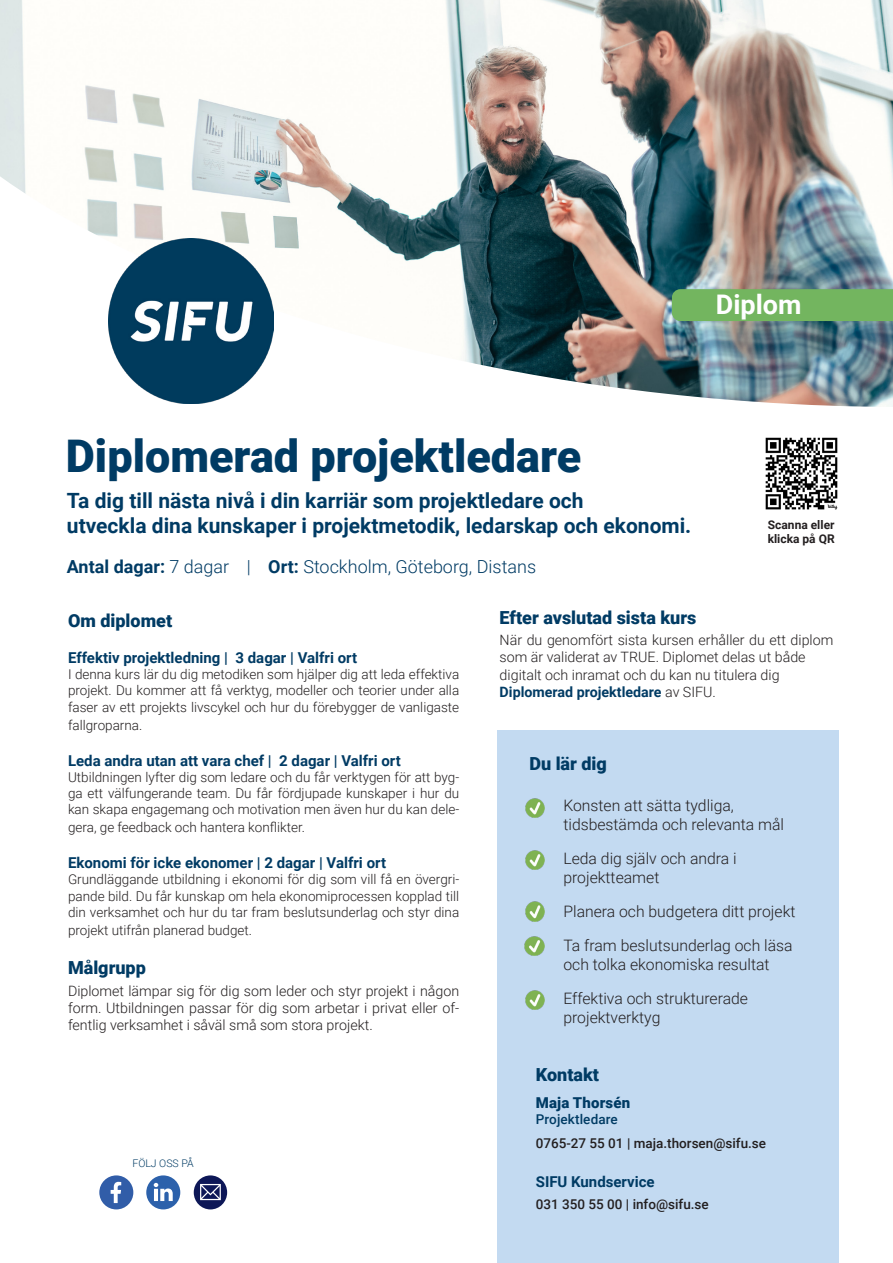
<style>
.page{position:relative;width:893px;height:1263px;background:#fff}
.page>*{position:absolute;margin:0;border:0;box-sizing:border-box;transform-origin:0 0}
.t1{font:900 45px "Roboto";color:#003b64}
.t2{font:700 27px "Roboto";color:#fff}
.t3{font:700 21px "Roboto";color:#003b64}
.t4{font:900 18px "Roboto";color:#003b64}
.t5{font:300 18px "Roboto";color:#003b64}
.t6{font:300 15.75px "Roboto";color:#231f20}
.t7{font:700 15px "Roboto";color:#003b64}
.t8{font:900 15px "Roboto";letter-spacing:.01em;color:#003b64}
.t9{font:300 14.25px/17.1px "Roboto";color:#231f20;text-align:justify}
.t10{font:700 14.25px "Roboto";color:#003b64}
.t11{font:300 13.5px/16.2px "Roboto";color:#231f20;text-align:justify}
.t12{font:500 13.5px "Roboto";color:#231f20}
.t13{font:500 13.5px "Roboto";letter-spacing:.01em;color:#003b64}
.t14{font:700 12px "Roboto";color:#231f20}
.t15{font:300 10.5px "Roboto";color:#003b64}
.s1{font-weight:700}
.s2{font-weight:300;color:#231f20}
</style>
<div class="page">
<img style="left:0;top:0;width:893px;height:168px">
<img style="left:0;top:168px;width:893px;height:239px">
<div style="left:146px;top:1175px;width:34px;height:34px;background:#2c61ab;border-radius:50%"></div>
<svg style="left:154px;top:1183px;width:19px;height:18px"></svg>
<div style="left:99px;top:1175px;width:34px;height:34px;background:#315da8;border-radius:50%"></div>
<svg style="left:111px;top:1182px;width:10px;height:21px"></svg>
<div style="left:194px;top:1175px;width:33px;height:34px;background:#0d1757;border-radius:17px"></div>
<svg style="left:200px;top:1184px;width:21px;height:16px"></svg>
<img style="left:108px;top:239px;width:165px;height:165px">
<div style="left:497px;top:730px;width:342px;height:533px;background:#c3daf1"></div>
<img style="left:525px;top:798px;width:19px;height:19px">
<div style="left:672px;top:289px;width:221px;height:32px;background:#73b55f"></div>
<img style="left:525px;top:850px;width:19px;height:19px">
<img style="left:526px;top:902px;width:19px;height:19px">
<img style="left:525px;top:936px;width:19px;height:19px">
<img style="left:525px;top:990px;width:19px;height:19px">
<img style="left:765px;top:437px;width:73px;height:73px">
<p class="t2" style="left:716px;top:286px;width:87px">Diplom</p>
<p class="t1" style="left:66px;top:425px;width:517px">Diplomerad projektledare</p>
<p class="t3" style="left:67px;top:486px;width:518px">Ta dig till nästa nivå i din karriär som projektledare och</p>
<p class="t3" style="left:67px;top:511px;width:626px">utveckla dina kunskaper i projektmetodik, ledarskap och ekonomi.</p>
<p class="t5" style="left:67px;top:554px;width:471px"><span class="s1">Antal dagar:</span> 7 dagar | <span class="s1">Ort:</span> Stockholm, Göteborg, Distans</p>
<p class="t14" style="left:768px;top:516px;width:68px">Scanna eller</p>
<p class="t14" style="left:768px;top:531px;width:68px">klicka på QR</p>
<p class="t4" style="left:68px;top:608px;width:106px">Om diplomet</p>
<p class="t7" style="left:68px;top:647px;width:291px">Effektiv projektledning | 3 dagar | Valfri ort</p>
<p class="t11" style="left:68px;top:666px;width:393px">I denna kurs lär du dig metodiken som hjälper dig att leda effektiva projekt. Du kommer att få verktyg, modeller och teorier under alla faser av ett projekts livscykel och hur du förebygger de vanligaste</p>
<p class="t11" style="left:68px;top:716px;width:76px">fallgroparna.</p>
<p class="t7" style="left:68px;top:750px;width:334px">Leda andra utan att vara chef | 2 dagar | Valfri ort</p>
<p class="t11" style="left:68px;top:768px;width:393px">Utbildningen lyfter dig som ledare och du får verktygen för att byg&shy;ga ett välfungerande team. Du får fördjupade kunskaper i hur du kan skapa engagemang och motivation men även hur du kan dele-</p>
<p class="t11" style="left:68px;top:819px;width:239px">gera, ge feedback och hantera konflikter.</p>
<p class="t7" style="left:68px;top:852px;width:320px">Ekonomi för icke ekonomer | 2 dagar | Valfri ort</p>
<p class="t11" style="left:68px;top:871px;width:393px">Grundläggande utbildning i ekonomi för dig som vill få en övergri&shy;pande bild. Du får kunskap om hela ekonomiprocessen kopplad till din verksamhet och hur du tar fram beslutsunderlag och styr dina</p>
<p class="t11" style="left:68px;top:921px;width:186px">projekt utifrån planerad budget.</p>
<p class="t4" style="left:68px;top:955px;width:79px">Målgrupp</p>
<p class="t9" style="left:68px;top:982px;width:393px">Diplomet lämpar sig för dig som leder och styr projekt i någon form. Utbildningen passar för dig som arbetar i privat eller of&shy;fentlig verksamhet i såväl små som stora projekt.</p>
<p class="t15" style="left:132px;top:1155px;width:63px">FÖLJ OSS PÅ</p>
<p class="t4" style="left:500px;top:605px;width:198px">Efter avslutad sista kurs</p>
<p class="t9" style="left:500px;top:631px;width:335px">När du genomfört sista kursen erhåller du ett diplom som är validerat av TRUE. Diplomet delas ut både</p>
<p class="t9" style="left:500px;top:665px;width:281px">digitalt och inramat och du kan nu titulera dig</p>
<p class="t10" style="left:500px;top:682px;width:218px">Diplomerad projektledare <span class="s2">av SIFU.</span></p>
<p class="t4" style="left:529px;top:751px;width:79px">Du lär dig</p>
<p class="t6" style="left:563px;top:795px;width:172px">Konsten att sätta tydliga,</p>
<p class="t6" style="left:563px;top:813px;width:222px">tidsbestämda och relevanta mål</p>
<p class="t6" style="left:563px;top:847px;width:175px">Leda dig själv och andra i</p>
<p class="t6" style="left:563px;top:866px;width:97px">projektteamet</p>
<p class="t6" style="left:563px;top:900px;width:234px">Planera och budgetera ditt projekt</p>
<p class="t6" style="left:563px;top:934px;width:231px">Ta fram beslutsunderlag och läsa</p>
<p class="t6" style="left:563px;top:953px;width:208px">och tolka ekonomiska resultat</p>
<p class="t6" style="left:563px;top:987px;width:186px">Effektiva och strukturerade</p>
<p class="t6" style="left:563px;top:1006px;width:99px">projektverktyg</p>
<p class="t4" style="left:536px;top:1062px;width:65px">Kontakt</p>
<p class="t8" style="left:536px;top:1092px;width:96px">Maja Thorsén</p>
<p class="t13" style="left:536px;top:1110px;width:84px">Projektledare</p>
<p class="t12" style="left:536px;top:1134px;width:232px">0765-27 55 01 | maja.thorsen@sifu.se</p>
<p class="t7" style="left:536px;top:1171px;width:120px">SIFU Kundservice</p>
<p class="t12" style="left:536px;top:1195px;width:175px">031 350 55 00 | info@sifu.se</p>
</div>
